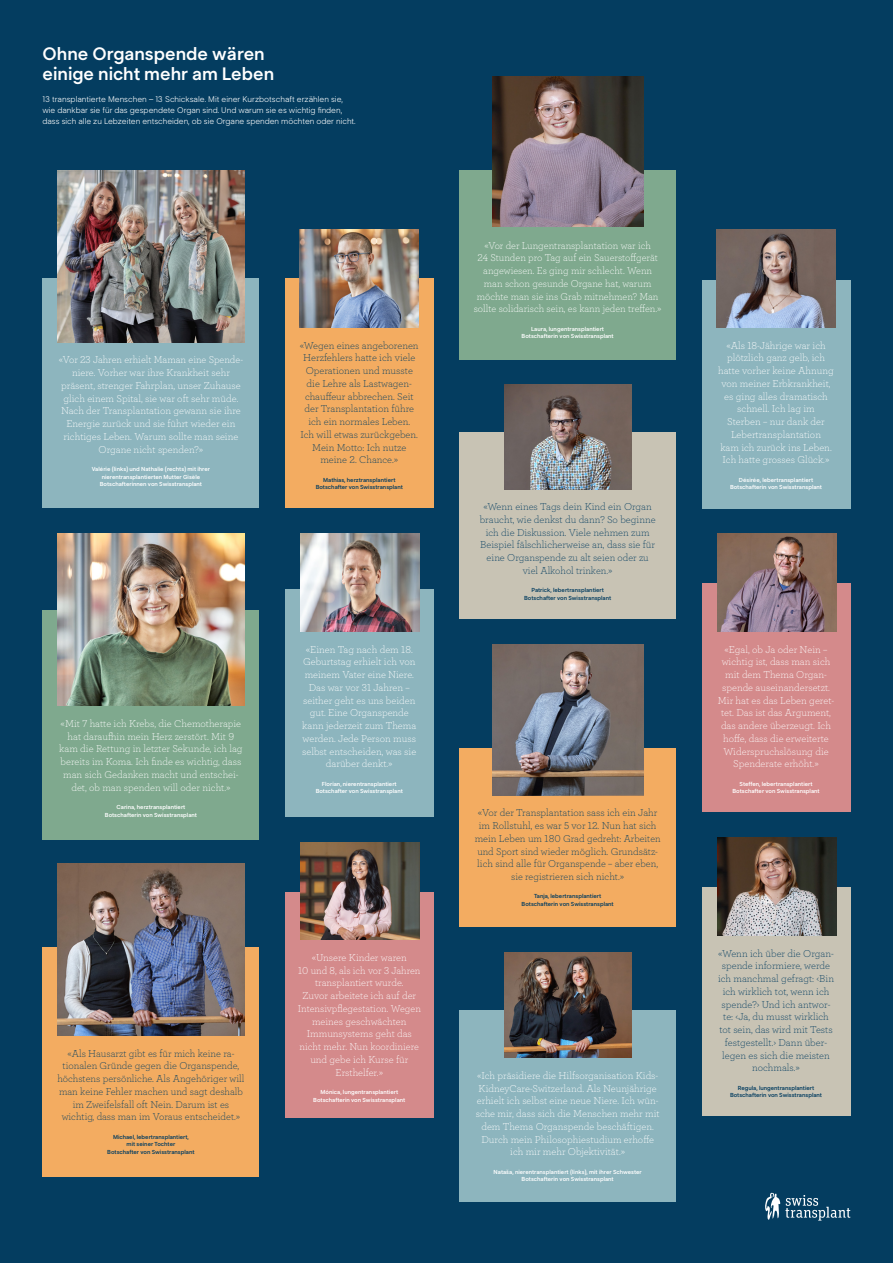
<style>
.page{position:relative;width:893px;height:1263px;background:#043d60}
.page>*{position:absolute;margin:0;border:0;box-sizing:border-box;transform-origin:0 0}
.Titel{font:600 18px/20.2px "Segment";color:#fff}
.t1{font:300 10.5px/12.8px "Archer";color:#fff;text-align:center}
.t2{font:300 10.5px/12.8px "Archer";color:#043d60;text-align:center}
.Lead{font:300 8.25px/10.9px "Segment";color:#fff}
.Name_Botschaften{font:600 5.85px/7.6px "Segment";color:#fff;text-align:center}
.Name_Botschaften-2{font:600 5.85px/7.6px "Segment";color:#043d60;text-align:center}
</style>
<div class="page">
<div style="left:43px;top:279px;width:216px;height:229px;background:#8db5be"></div>
<img style="left:57px;top:170px;width:187px;height:172px">
<div style="left:702px;top:584px;width:148px;height:228px;background:#d48a8b"></div>
<img style="left:717px;top:534px;width:119px;height:97px">
<div style="left:285px;top:279px;width:149px;height:229px;background:#f3ac61"></div>
<img style="left:300px;top:230px;width:119px;height:97px">
<div style="left:43px;top:610px;width:216px;height:230px;background:#7fa98e"></div>
<img style="left:57px;top:533px;width:187px;height:173px">
<div style="left:459px;top:170px;width:217px;height:189px;background:#7fa98e"></div>
<img style="left:492px;top:76px;width:151px;height:151px">
<div style="left:459px;top:432px;width:217px;height:187px;background:#c8c3b4"></div>
<img style="left:504px;top:384px;width:127px;height:106px">
<div style="left:459px;top:1010px;width:217px;height:191px;background:#8db5be"></div>
<img style="left:504px;top:952px;width:127px;height:106px">
<div style="left:459px;top:748px;width:217px;height:179px;background:#f3ac61"></div>
<img style="left:492px;top:644px;width:151px;height:151px">
<div style="left:702px;top:280px;width:148px;height:228px;background:#8db5be"></div>
<img style="left:716px;top:230px;width:120px;height:97px">
<div style="left:285px;top:892px;width:149px;height:225px;background:#d48a8b"></div>
<img style="left:301px;top:842px;width:119px;height:98px">
<div style="left:702px;top:888px;width:148px;height:228px;background:#c8c3b4"></div>
<img style="left:717px;top:838px;width:119px;height:97px">
<div style="left:285px;top:589px;width:149px;height:227px;background:#8db5be"></div>
<img style="left:300px;top:533px;width:119px;height:98px">
<svg style="left:765px;top:1193px;width:85px;height:27px"></svg>
<div style="left:43px;top:947px;width:216px;height:230px;background:#f3ac61"></div>
<img style="left:57px;top:863px;width:187px;height:172px">
<p class="Titel" style="left:43px;top:43px;width:233px">Ohne Organspende wären einige nicht mehr am Leben</p>
<p class="Lead" style="left:43px;top:93px;width:315px">13 transplantierte Menschen – 13 Schicksale. Mit einer Kurzbotschaft erzählen sie, wie dankbar sie für das gespendete Organ sind. Und warum sie es wichtig finden, dass sich alle zu Lebzeiten entscheiden, ob sie Organe spenden möchten oder nicht.</p>
<p class="t1" style="left:59px;top:353px;width:186px">«Vor 23 Jahren erhielt Maman eine Spende&shy;niere. Vorher war ihre Krankheit sehr präsent, strenger Fahrplan, unser Zuhause glich einem Spital, sie war oft sehr müde.<br>Nach der Transplantation gewann sie ihre Energie zurück und sie führt wieder ein richtiges Leben. Warum sollte man seine Organe nicht spenden?»</p>
<p class="Name_Botschaften" style="left:92px;top:465px;width:120px">Valérie (links) und Nathalie (rechts) mit ihrer nierentransplantierten Mutter Gisèle<br>Botschafterinnen von Swisstransplant</p>
<p class="t2" style="left:300px;top:338px;width:120px">«Wegen eines angeborenen<br>Herzfehlers hatte ich viele<br>Operationen und musste die Lehre als Lastwagen&shy;chauffeur abbrechen. Seit der Transplantation führe ich ein normales Leben.<br>Ich will etwas zurückgeben.<br>Mein Motto: Ich nutze meine 2. Chance.»</p>
<p class="Name_Botschaften-2" style="left:316px;top:476px;width:89px">Mathias, herztransplantiert<br>Botschafter von Swisstransplant</p>
<p class="t1" style="left:59px;top:716px;width:185px">«Mit 7 hatte ich Krebs, die Chemotherapie hat daraufhin mein Herz zerstört. Mit 9 kam die Rettung in letzter Sekunde, ich lag bereits im Koma. Ich finde es wichtig, dass man sich Gedanken macht und entschei&shy;det, ob man spenden will oder nicht.»</p>
<p class="Name_Botschaften" style="left:105px;top:803px;width:94px">Carina, herztransplantiert<br>Botschafterin von Swisstransplant</p>
<p class="t1" style="left:302px;top:642px;width:116px">«Einen Tag nach dem 18.<br>Geburtstag erhielt ich von meinem Vater eine Niere.<br>Das war vor 31 Jahren – seither geht es uns beiden gut. Eine Organspende kann jederzeit zum Thema werden. Jede Person muss selbst entscheiden, was sie darüber denkt.»</p>
<p class="Name_Botschaften" style="left:316px;top:780px;width:89px">Florian, nierentransplantiert<br>Botschafter von Swisstransplant</p>
<p class="t2" style="left:57px;top:1046px;width:189px">«Als Hausarzt gibt es für mich keine ra&shy;tionalen Gründe gegen die Organspende, höchstens persönliche. Als Angehöriger will man keine Fehler machen und sagt deshalb im Zweifelsfall oft Nein. Darum ist es wichtig, dass man im Voraus entscheidet.»</p>
<p class="Name_Botschaften-2" style="left:107px;top:1133px;width:89px">Michael, lebertransplantiert,<br>mit seiner Tochter<br>Botschafter von Swisstransplant</p>
<p class="t1" style="left:298px;top:951px;width:125px">«Unsere Kinder waren<br>10 und 8, als ich vor 3 Jahren transplantiert wurde.<br>Zuvor arbeitete ich auf der<br>Intensivpflegestation. Wegen meines geschwächten<br>Immunsystems geht das nicht mehr. Nun koordiniere und gebe ich Kurse für<br>Ersthelfer.»</p>
<p class="Name_Botschaften" style="left:313px;top:1088px;width:94px">Mónica, lungentransplantiert<br>Botschafterin von Swisstransplant</p>
<p class="t1" style="left:474px;top:238px;width:189px">«Vor der Lungentransplantation war ich<br>24 Stunden pro Tag auf ein Sauerstoffgerät angewiesen. Es ging mir schlecht. Wenn man schon gesunde Organe hat, warum möchte man sie ins Grab mitnehmen? Man sollte solidarisch sein, es kann jeden treffen.»</p>
<p class="Name_Botschaften" style="left:522px;top:325px;width:94px">Laura, lungentransplantiert<br>Botschafterin von Swisstransplant</p>
<p class="t2" style="left:480px;top:500px;width:177px">«Wenn eines Tags dein Kind ein Organ braucht, wie denkst du dann? So beginne ich die Diskussion. Viele nehmen zum Beispiel fälschlicherweise an, dass sie für eine Organspende zu alt seien oder zu viel Alkohol trinken.»</p>
<p class="Name_Botschaften-2" style="left:524px;top:586px;width:89px">Patrick, lebertransplantiert<br>Botschafter von Swisstransplant</p>
<p class="t2" style="left:475px;top:806px;width:187px">«Vor der Transplantation sass ich ein Jahr im Rollstuhl, es war 5 vor 12. Nun hat sich mein Leben um 180 Grad gedreht: Arbeiten und Sport sind wieder möglich. Grundsätz&shy;lich sind alle für Organspende – aber eben, sie registrieren sich nicht.»</p>
<p class="Name_Botschaften-2" style="left:522px;top:892px;width:94px">Tanja, lebertransplantiert<br>Botschafterin von Swisstransplant</p>
<p class="t1" style="left:476px;top:1069px;width:185px">«Ich präsidiere die Hilfsorganisation Kids-KidneyCare-Switzerland. Als Neunjährige erhielt ich selbst eine neue Niere. Ich wün&shy;sche mir, dass sich die Menschen mehr mit dem Thema Organspende beschäftigen.<br>Durch mein Philosophiestudium erhoffe ich mir mehr Objektivität.»</p>
<p class="Name_Botschaften" style="left:494px;top:1168px;width:150px">Nataša, nierentransplantiert (links), mit ihrer Schwester<br>Botschafterin von Swisstransplant</p>
<p class="t1" style="left:718px;top:338px;width:117px">«Als 18-Jährige war ich plötzlich ganz gelb, ich hatte vorher keine Ahnung von meiner Erbkrankheit, es ging alles dramatisch schnell. Ich lag im<br>Sterben – nur dank der<br>Lebertransplantation<br>kam ich zurück ins Leben.<br>Ich hatte grosses Glück.»</p>
<p class="Name_Botschaften" style="left:730px;top:476px;width:94px">Désirée, lebertransplantiert<br>Botschafterin von Swisstransplant</p>
<p class="t1" style="left:718px;top:642px;width:118px">«Egal, ob Ja oder Nein – wichtig ist, dass man sich mit dem Thema Organ&shy;spende auseinandersetzt.<br>Mir hat es das Leben geret&shy;tet. Das ist das Argument, das andere überzeugt. Ich hoffe, dass die erweiterte<br>Widerspruchslösung die<br>Spenderate erhöht.»</p>
<p class="Name_Botschaften" style="left:732px;top:780px;width:89px">Steffen, lebertransplantiert<br>Botschafter von Swisstransplant</p>
<p class="t2" style="left:718px;top:946px;width:117px">«Wenn ich über die Organ&shy;spende informiere, werde ich manchmal gefragt: ‹Bin ich wirklich tot, wenn ich spende?› Und ich antwor&shy;te: ‹Ja, du musst wirklich tot sein, das wird mit Tests festgestellt.› Dann über&shy;legen es sich die meisten nochmals.»</p>
<p class="Name_Botschaften-2" style="left:730px;top:1084px;width:94px">Regula, lungentransplantiert<br>Botschafterin von Swisstransplant</p>
</div>
